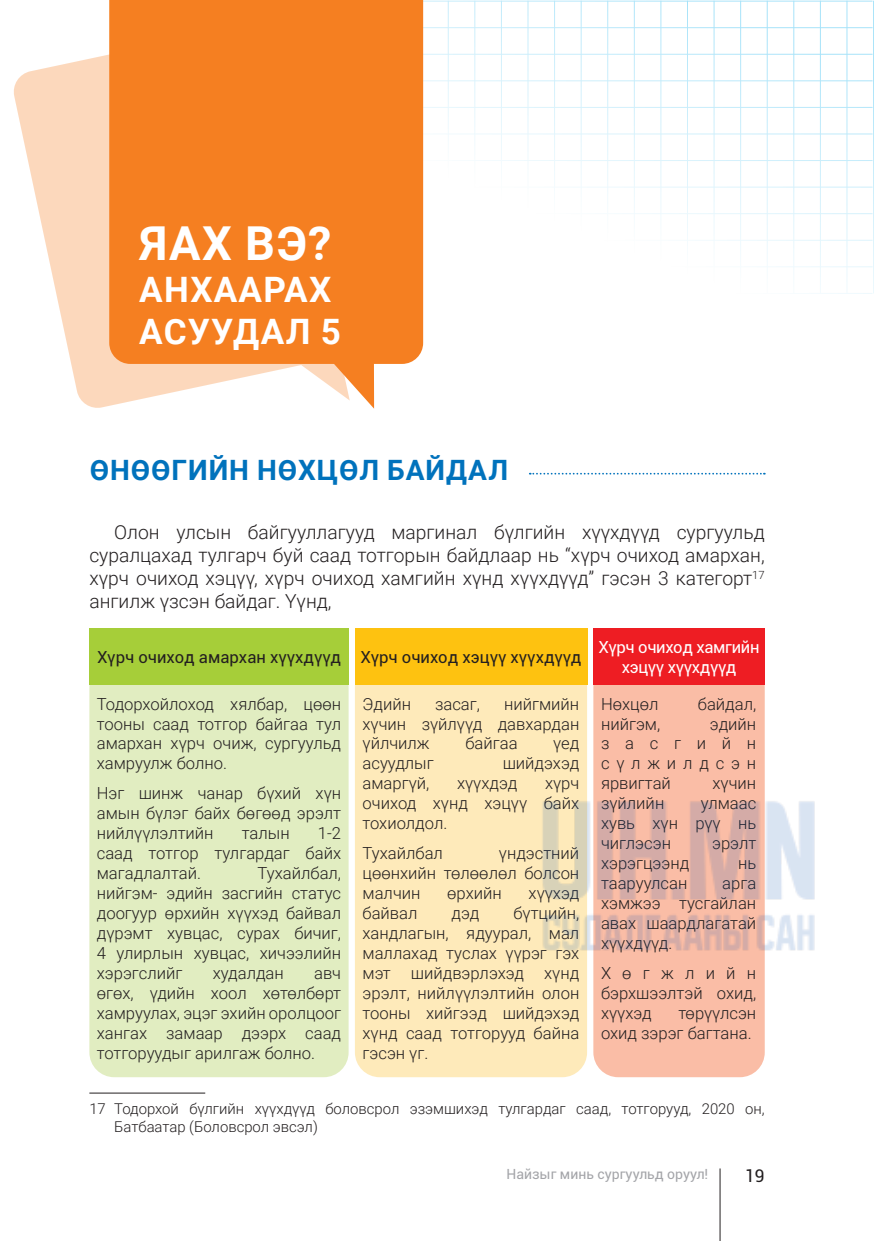
<style>
.page{position:relative;width:874px;height:1241px;background:#fff}
.page>*{position:absolute;margin:0;border:0;box-sizing:border-box;transform-origin:0 0}
.garchig{font:700 46.73px "Roboto";color:#fff}
.garchig-2{font:700 35px/42px "Roboto";letter-spacing:.035em;color:#fff}
.garchig-3{font:700 28px "Roboto";letter-spacing:.035em;color:#0072bc}
.text{font:300 19.25px/23.1px "Roboto";color:#231f20;text-align:justify}
.t1{font:17.5px "Roboto";color:#231f20}
.t2{font:300 16.62px/19.9px "Roboto";color:#231f20;text-align:justify}
.t3{font:16.62px "Roboto";color:#231f20}
.t4{font:16.62px/19.9px "Roboto";letter-spacing:-.02em;color:#fff;text-align:center}
.t5{font:300 16.62px/19.9px "Roboto";letter-spacing:.945em;color:#231f20}
.footnote{font:300 14.88px/17.8px "Roboto";color:#231f20}
.t6{font:14px "Roboto";color:#a4a5a9}
</style>
<div class="page">
<hr style="left:719px;top:1168px;width:1px;height:72px;background:#231f20">
<hr style="left:500px;top:1px;width:1px;height:292px;background:#00aeef">
<hr style="left:607px;top:1px;width:1px;height:292px;background:#00aeef">
<hr style="left:447px;top:1px;width:1px;height:292px;background:#00aeef">
<hr style="left:766px;top:1px;width:1px;height:292px;background:#00aeef">
<hr style="left:554px;top:1px;width:1px;height:292px;background:#00aeef">
<hr style="left:686px;top:1px;width:1px;height:292px;background:#00aeef">
<hr style="left:527px;top:1px;width:1px;height:292px;background:#00aeef">
<hr style="left:819px;top:1px;width:1px;height:292px;background:#00aeef">
<hr style="left:660px;top:1px;width:1px;height:292px;background:#00aeef">
<hr style="left:739px;top:1px;width:1px;height:292px;background:#00aeef">
<hr style="left:580px;top:1px;width:1px;height:292px;background:#00aeef">
<hr style="left:846px;top:1px;width:1px;height:292px;background:#00aeef">
<hr style="left:713px;top:1px;width:1px;height:292px;background:#00aeef">
<hr style="left:474px;top:1px;width:1px;height:292px;background:#00aeef">
<hr style="left:793px;top:1px;width:1px;height:292px;background:#00aeef">
<hr style="left:633px;top:1px;width:1px;height:292px;background:#00aeef">
<hr style="left:872px;top:1px;width:1px;height:292px;background:#00aeef">
<hr style="left:261px;top:1px;width:611px;height:1px;background:#00aeef">
<hr style="left:261px;top:240px;width:611px;height:1px;background:#00aeef">
<hr style="left:261px;top:54px;width:611px;height:1px;background:#00aeef">
<hr style="left:261px;top:187px;width:611px;height:1px;background:#00aeef">
<hr style="left:261px;top:27px;width:611px;height:1px;background:#00aeef">
<hr style="left:261px;top:293px;width:611px;height:1px;background:#00aeef">
<hr style="left:261px;top:107px;width:611px;height:1px;background:#00aeef">
<hr style="left:261px;top:266px;width:611px;height:1px;background:#00aeef">
<hr style="left:261px;top:80px;width:611px;height:1px;background:#00aeef">
<hr style="left:261px;top:160px;width:611px;height:1px;background:#00aeef">
<hr style="left:261px;top:133px;width:611px;height:1px;background:#00aeef">
<hr style="left:261px;top:213px;width:611px;height:1px;background:#00aeef">
<svg style="left:14px;top:54px;width:95px;height:129px;fill:#fcd8bc"></svg>
<div style="left:109px;top:0;width:314px;height:183px;background:#f57f21"></div>
<div style="left:89px;top:662px;width:259px;height:414px;background:#e1edc1;border-radius:25px"></div>
<div style="left:355px;top:662px;width:231px;height:414px;background:#feeaba;border-radius:25px"></div>
<div style="left:593px;top:662px;width:171px;height:414px;background:#fabda6;border-radius:25px"></div>
<hr style="left:89px;top:1092px;width:116px;height:1px;background:#231f20">
<img style="left:32px;top:183px;width:815px;height:875px">
<p class="garchig" style="left:139px;top:211px;width:193px">ЯАХ ВЭ?</p>
<p class="garchig-2" style="left:139px;top:267px;width:203px">АНХААРАХ<br>АСУУДАЛ 5</p>
<p class="garchig-3" style="left:90px;top:450px;width:419px">ӨНӨӨГИЙН НӨХЦӨЛ БАЙДАЛ</p>
<p class="text" style="left:89px;top:520px;width:676px;text-indent:25px">Олон улсын бай гууллагууд маргинал бүлгийн хүүхдүүд сургуульд суралцахад тулгарч буй саад тотгорын байдлаар нь “хүрч очиход амархан, хүрч очиход хэцүү, хүрч очиход хамгий н хүнд хүүхдүүд” гэсэн 3 категорт<sup>17 </sup>ангилж үзсэн байдаг. Үүнд,</p>
<p class="t3" style="left:97px;top:645px;width:245px">Хүрч очиход амархан хүүхдүүд</p>
<p class="t3" style="left:360px;top:645px;width:222px">Хүрч очиход хэцүү хүүхдүүд</p>
<p class="t4" style="left:598px;top:636px;width:162px">Хүрч очиход хамгийн хэцүү хүүхдүүд</p>
<p class="t2" style="left:97px;top:693px;width:246px">Тодорхойлоход хялбар, цөөн тооны саад тотгор бай гаа тул амархан хүрч очиж, сургуульд хамруулж болно.</p>
<p class="t2" style="left:97px;top:782px;width:246px">Нэг шинж чанар бүхий хүн амын бүлэг байх бөгөөд эрэлт нийлүүлэлтий н</p>
<p class="t2" style="left:600px;top:693px;width:59px">Нөхцөл</p>
<p class="t2" style="left:697px;top:693px;width:60px">байдал,</p>
<p class="t2" style="left:600px;top:713px;width:61px">нийгэм,</p>
<p class="t2" style="left:362px;top:693px;width:50px">Эдийн</p>
<p class="t2" style="left:435px;top:693px;width:46px">засаг,</p>
<p class="t2" style="left:362px;top:693px;width:218px;text-indent:141px">нийгмийн хүчин зүйлүүд давхардан үйлчилж</p>
<p class="t5" style="left:600px;top:713px;width:157px;text-indent:109px">эдийн засгий</p>
<p class="t2" style="left:465px;top:732px;width:54px">бай гаа</p>
<p class="t2" style="left:553px;top:732px;width:28px">үед</p>
<p class="t2" style="left:600px;top:732px;width:157px;text-indent:146px">н сүлжилдсэн ярвигтай</p>
<p class="t2" style="left:362px;top:752px;width:73px">асуудлыг</p>
<p class="t2" style="left:502px;top:752px;width:78px">шийдэхэд</p>
<p class="t2" style="left:362px;top:772px;width:68px">амаргүй,</p>
<p class="t2" style="left:457px;top:772px;width:62px">хүүхдэд</p>
<p class="t2" style="left:362px;top:772px;width:218px;text-indent:182px">хүрч очиход хүнд хэцүү байх тохиолдол.</p>
<p class="t2" style="left:362px;top:842px;width:82px">Тухайлбал</p>
<p class="t2" style="left:712px;top:772px;width:45px">хүчин</p>
<p class="t2" style="left:600px;top:792px;width:65px">зүйлийн</p>
<p class="t2" style="left:600px;top:792px;width:157px;text-indent:100px">улмаас хувь хүн рүү нь чиглэсэн</p>
<p class="t2" style="left:97px;top:822px;width:246px;text-indent:221px">1-2 саад тотгор тулгардаг байх магадлалтай .</p>
<p class="t2" style="left:242px;top:822px;width:49px">талын</p>
<p class="t2" style="left:711px;top:832px;width:46px">эрэлт</p>
<p class="t2" style="left:362px;top:842px;width:218px;text-align:left;text-indent:136px">үндэстний цөөнхий н төлөөлөл болсон малчин</p>
<p class="t2" style="left:600px;top:852px;width:90px">хэрэгцээнд</p>
<p class="t2" style="left:737px;top:852px;width:20px">нь</p>
<p class="t2" style="left:600px;top:872px;width:88px">тааруулсан</p>
<p class="t2" style="left:97px;top:862px;width:246px;text-indent:161px">Тухайлбал, ний гэм- эдий н засгий н статус доогуур өрхий н хүүхэд бай вал дүрэмт хувцас, сурах бичиг, 4 улирлын хувцас, хичээлий н хэрэгслийг</p>
<p class="t2" style="left:600px;top:872px;width:157px;text-align:left;text-indent:121px">арга хэмжээ тусгайлан авах шаардлагатай хүүхдүүд.</p>
<p class="t2" style="left:600px;top:962px;width:157px">Хөгжлий н бэрхшээлтэй охид, хүүхэд</p>
<p class="t2" style="left:447px;top:882px;width:56px">өрхий н</p>
<p class="t2" style="left:528px;top:882px;width:52px">хүүхэд</p>
<p class="t2" style="left:362px;top:902px;width:218px;text-indent:151px">бүтций н, хандлагын, ядуурал, мал маллахад туслах үүрэг гэх мэт шийдвэрлэхэд хүнд эрэлт, нийлүүлэлтий н олон тооны хий гээд шийдэхэд хүнд саад тотгорууд бай на гэсэн үг.</p>
<p class="t2" style="left:362px;top:902px;width:56px">бай вал</p>
<p class="t2" style="left:451px;top:902px;width:29px">дэд</p>
<p class="t2" style="left:97px;top:962px;width:246px;text-indent:217px">авч өгөх, үдий н хоол хөтөлбөрт хамруулах, эцэг эхий н оролцоог хангах замаар дээрх саад тотгоруудыг арилгаж болно.</p>
<p class="t2" style="left:212px;top:962px;width:73px">худалдан</p>
<p class="t2" style="left:600px;top:1002px;width:157px;text-align:right">төрүүлсэн<br>охид зэрэг багтана.</p>
<p class="footnote" style="left:114px;top:1098px;width:651px;text-indent:-25px">17 Тодорхой бүлгийн хүүхдүүд боловсрол эзэмшихэд тулгардаг саад, тотгорууд, 2020 он,<br>Батбаатар (Боловсрол эвсэл)</p>
<p class="t6" style="left:506px;top:1163px;width:203px">Найзыг минь сургуульд оруул!</p>
<p class="t1" style="left:744px;top:1162px;width:21px">19</p>
</div>
